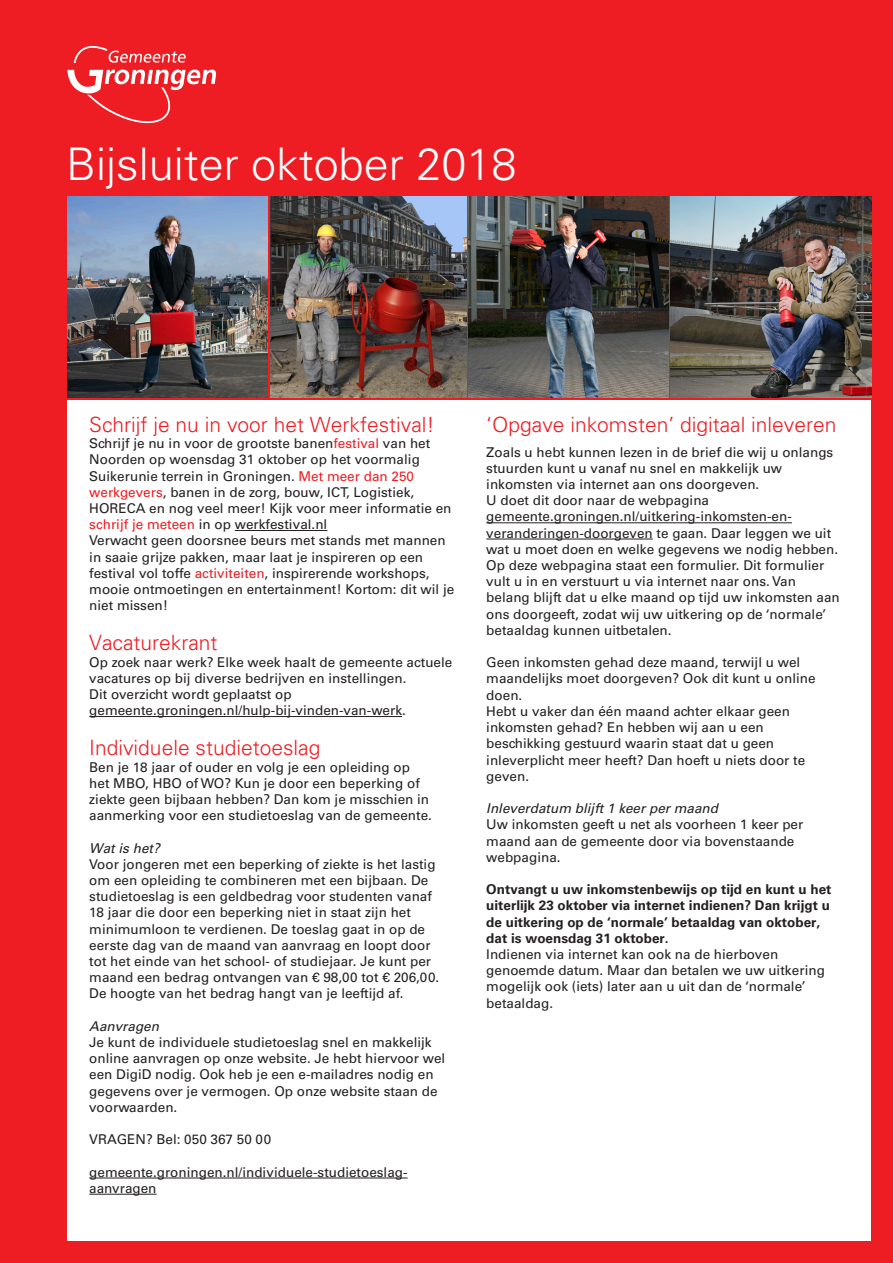
<style>
.page{position:relative;width:893px;height:1263px;background:#ee1d23}
.page>*{position:absolute;margin:0;border:0;box-sizing:border-box;transform-origin:0 0}
.h1__hoofdstukkop_lig{font:300 45px "Univers LT Std";color:#fff}
.h2__subkop_light_14{font:300 21px "Univers LT Std";color:#ee1d23}
.p__brood_univers_reg{font:300 21px "Univers LT Std";color:#ee1d23}
.p__brood_univers_reg-2{font:13.5px/16.2px "Univers";color:#231f20}
.p__brood_univers_reg-3{font:700 13.5px/16.2px "Univers";color:#231f20}
.p__brood_univers_reg-4{font:italic 13.5px "Univers";color:#231f20}
.s1{color:#ee1d23}
</style>
<div class="page">
<div style="left:67px;top:400px;width:804px;height:840px;background:#fff"></div>
<svg style="left:67px;top:46px;width:149px;height:78px"></svg>
<img style="left:67px;top:196px;width:201px;height:202px">
<img style="left:270px;top:196px;width:196px;height:201px">
<img style="left:469px;top:196px;width:199px;height:201px">
<img style="left:670px;top:196px;width:202px;height:202px">
<hr style="left:235px;top:530px;width:92px;height:1px;background:#231f20">
<hr style="left:89px;top:716px;width:313px;height:1px;background:#231f20">
<hr style="left:89px;top:1178px;width:319px;height:1px;background:#231f20">
<hr style="left:89px;top:1194px;width:68px;height:1px;background:#231f20">
<hr style="left:486px;top:522px;width:306px;height:1px;background:#231f20">
<hr style="left:486px;top:539px;width:167px;height:1px;background:#231f20">
<h1 class="h1__hoofdstukkop_lig" style="left:66px;top:137px;width:452px">Bijsluiter oktober 2018</h1>
<h2 class="h2__subkop_light_14" style="left:89px;top:412px;width:347px">Schrijf je nu in voor het Werkfestival!</h2>
<p class="p__brood_univers_reg-2" style="left:89px;top:435px;width:364px">Schrijf je nu in voor de grootste banen<span class="s1">festival</span> van het Noorden op woensdag 31 oktober op het voormalig Suikerunie terrein in Groningen. <span class="s1">Met meer dan 250 werkgevers</span>, banen in de zorg, bouw, ICT, Logistiek, HORECA en nog veel meer! Kijk voor meer informatie en <span class="s1">schrijf je meteen</span> in op werkfestival.nl</p>
<p class="p__brood_univers_reg-2" style="left:89px;top:532px;width:367px">Verwacht geen doorsnee beurs met stands met mannen in saaie grijze pakken, maar laat je inspireren op een festival vol toffe <span class="s1">activiteiten</span>, inspirerende workshops, mooie ontmoetingen en entertainment! Kortom: dit wil je niet missen!</p>
<p class="p__brood_univers_reg" style="left:89px;top:630px;width:130px">Vacaturekrant</p>
<p class="p__brood_univers_reg-2" style="left:89px;top:654px;width:365px">Op zoek naar werk? Elke week haalt de gemeente actuele vacatures op bij diverse bedrijven en instellingen.</p>
<p class="p__brood_univers_reg-2" style="left:89px;top:686px;width:204px">Dit overzicht wordt geplaatst op</p>
<p class="p__brood_univers_reg-2" style="left:89px;top:702px;width:318px">gemeente.groningen.nl/hulp-bij-vinden-van-werk.</p>
<p class="p__brood_univers_reg" style="left:89px;top:735px;width:233px">Individuele studietoeslag</p>
<p class="p__brood_univers_reg-2" style="left:89px;top:759px;width:344px">Ben je 18 jaar of ouder en volg je een opleiding op het MBO, HBO of WO? Kun je door een beperking of ziekte geen bijbaan hebben? Dan kom je misschien in aanmerking voor een studietoeslag van de gemeente.</p>
<p class="p__brood_univers_reg-4" style="left:89px;top:840px;width:72px">Wat is het?</p>
<p class="p__brood_univers_reg-2" style="left:89px;top:856px;width:351px">Voor jongeren met een beperking of ziekte is het lastig om een opleiding te combineren met een bijbaan. De studietoeslag is een geldbedrag voor studenten vanaf 18 jaar die door een beperking niet in staat zijn het minimumloon te verdienen. De toeslag gaat in op de eerste dag van de maand van aanvraag en loopt door tot het einde van het school- of studiejaar. Je kunt per maand een bedrag ontvangen van € 98,00 tot € 206,00.<br>De hoogte van het bedrag hangt van je leeftijd af.</p>
<p class="p__brood_univers_reg-4" style="left:89px;top:1018px;width:71px">Aanvragen</p>
<p class="p__brood_univers_reg-2" style="left:89px;top:1034px;width:358px">Je kunt de individuele studietoeslag snel en makkelijk online aanvragen op onze website. Je hebt hiervoor wel een DigiD nodig. Ook heb je een e-mailadres nodig en gegevens over je vermogen. Op onze website staan de voorwaarden.</p>
<p class="p__brood_univers_reg-2" style="left:89px;top:1131px;width:183px">VRAGEN? Bel: 050 367 50 00</p>
<p class="p__brood_univers_reg-2" style="left:89px;top:1164px;width:320px">gemeente.groningen.nl/individuele-studietoeslag&shy;aanvragen</p>
<h2 class="h2__subkop_light_14" style="left:486px;top:412px;width:352px">‘Opgave inkomsten’ digitaal inleveren</h2>
<p class="p__brood_univers_reg-2" style="left:486px;top:444px;width:349px">Zoals u hebt kunnen lezen in de brief die wij u onlangs stuurden kunt u vanaf nu snel en makkelijk uw inkomsten via internet aan ons doorgeven.</p>
<p class="p__brood_univers_reg-2" style="left:486px;top:492px;width:224px">U doet dit door naar de webpagina</p>
<p class="p__brood_univers_reg-2" style="left:486px;top:509px;width:355px">gemeente.groningen.nl/uitkering-inkomsten-en&shy;veranderingen-doorgeven te gaan. Daar leggen we uit wat u moet doen en welke gegevens we nodig hebben.<br>Op deze webpagina staat een formulier. Dit formulier vult u in en verstuurt u via internet naar ons. Van belang blijft dat u elke maand op tijd uw inkomsten aan ons doorgeeft, zodat wij uw uitkering op de ‘normale’ betaaldag kunnen uitbetalen.</p>
<p class="p__brood_univers_reg-2" style="left:486px;top:654px;width:331px">Geen inkomsten gehad deze maand, terwijl u wel maandelijks moet doorgeven? Ook dit kunt u online doen.</p>
<p class="p__brood_univers_reg-2" style="left:486px;top:703px;width:320px">Hebt u vaker dan één maand achter elkaar geen inkomsten gehad? En hebben wij aan u een beschikking gestuurd waarin staat dat u geen inleverplicht meer heeft? Dan hoeft u niets door te geven.</p>
<p class="p__brood_univers_reg-4" style="left:486px;top:800px;width:233px">Inleverdatum blijft 1 keer per maand</p>
<p class="p__brood_univers_reg-2" style="left:486px;top:816px;width:319px">Uw inkomsten geeft u net als voorheen 1 keer per maand aan de gemeente door via bovenstaande webpagina.</p>
<p class="p__brood_univers_reg-3" style="left:486px;top:881px;width:347px">Ontvangt u uw inkomstenbewijs op tijd en kunt u het uiterlijk 23 oktober via internet indienen? Dan krijgt u de uitkering op de ‘normale’ betaaldag van oktober, dat is woensdag 31 oktober.</p>
<p class="p__brood_univers_reg-2" style="left:486px;top:946px;width:340px">Indienen via internet kan ook na de hierboven genoemde datum. Maar dan betalen we uw uitkering mogelijk ook (iets) later aan u uit dan de ‘normale’ betaaldag.</p>
</div>
